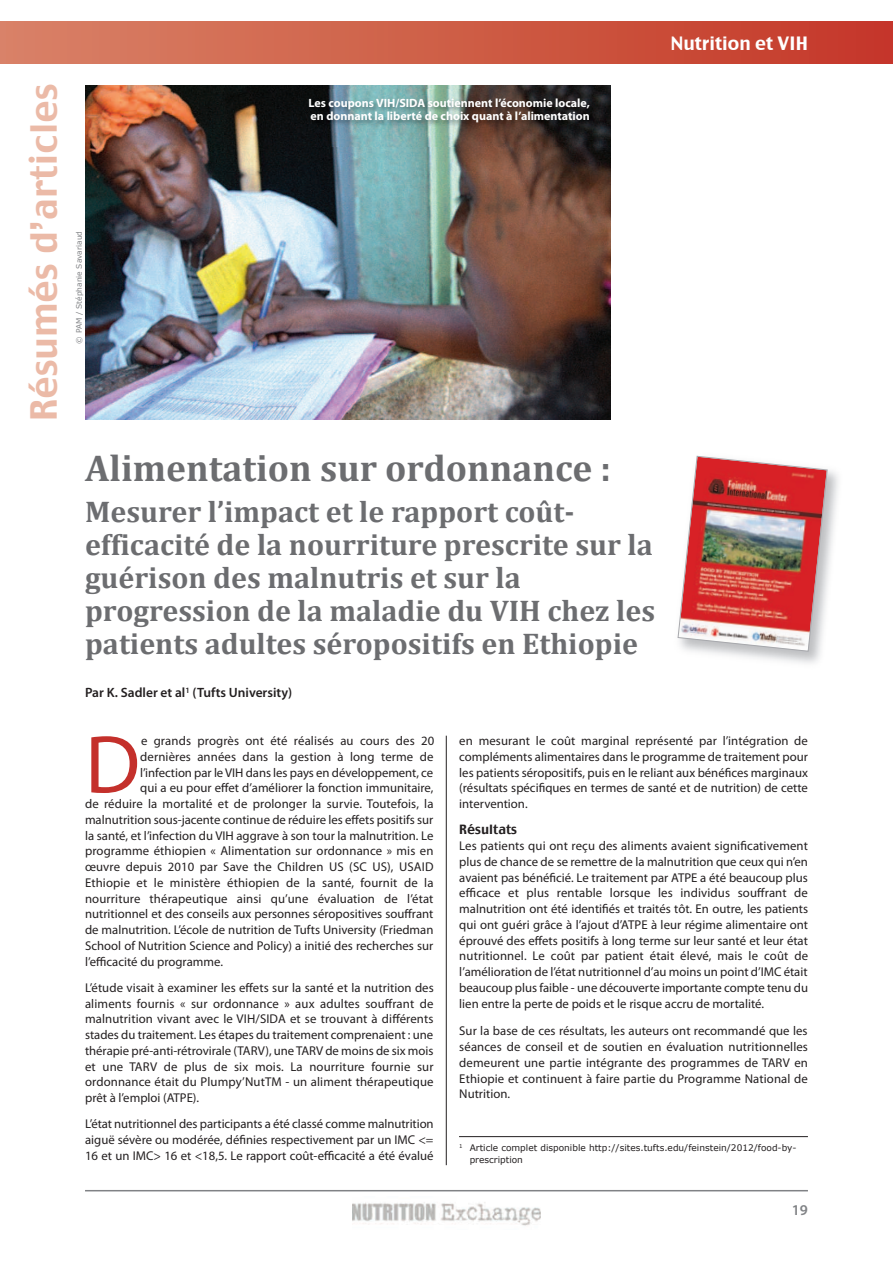
<style>
.page{position:relative;width:893px;height:1263px;background:#fff}
.page>*{position:absolute;margin:0;border:0;box-sizing:border-box;transform-origin:0 0}
.t1{font:82.8px "Myriad Pro";color:#c4302b}
.t2{font:700 37.5px "Cambria";color:#6c6d70}
.t3{font:36px "Charcoal";color:#ebbaa7}
.t4{font:700 30px/33px "Cambria";color:#6c6d70}
.t5{font:18px "Charcoal CY";color:#fff}
.t6{font:600 15px "Myriad Pro";color:#808285}
.t7{font:600 13.5px "Myriad Pro";color:#231f20}
.t8{font:12.75px/15.8px "Myriad Pro";color:#231f20;text-align:justify}
.t9{font:12.75px "Charcoal";color:#231f20}
.t10{font:700 12px/13.5px "Myriad Pro";color:#fff}
.t11{font:9px/12px "Verdana";color:#231f20}
.t12{font:7.5px "Verdana";color:#808285}
</style>
<div class="page">
<hr style="left:85px;top:1190px;width:723px;height:1px;background:#808285">
<img style="left:85px;top:85px;width:525px;height:335px">
<hr style="left:446px;top:736px;width:1px;height:429px;background:#231f20">
<hr style="left:459px;top:1136px;width:349px;height:1px;background:#231f20">
<img style="left:281px;top:89px;width:330px;height:57px">
<div style="left:0;top:21px;width:893px;height:43px;background:linear-gradient(to right,#d98366,#c43828)"></div>
<img style="left:352px;top:1202px;width:189px;height:24px">
<img style="left:677px;top:455px;width:151px;height:197px">
<h3 class="t3" style="left:21px;top:421px;width:338px;rotate:-90deg">Résumés d’articles</h3>
<p class="t12" style="left:74px;top:343px;width:114px;rotate:-90deg">© PAM / Stéphanie Savariaud</p>
<p class="t10" style="left:308px;top:97px;width:283px">Les coupons VIH/SIDA soutiennent l’économie locale, en donnant la liberté de choix quant à l’alimentation</p>
<h3 class="t5" style="left:671px;top:32px;width:139px">Nutrition et VIH</h3>
<h2 class="t2" style="left:85px;top:445px;width:527px">Alimentation sur ordonnance :</h2>
<h3 class="t4" style="left:85px;top:494px;width:572px">Mesurer l’impact et le rapport coût&shy;efficacité de la nourriture prescrite sur la guérison des malnutris et sur la progression de la maladie du VIH chez les patients adultes séropositifs en Ethiopie</h3>
<p class="t7" style="left:85px;top:688px;width:209px">Par K. Sadler et al<sup>1</sup> (Tufts University)</p>
<h1 class="t1" style="left:85px;top:734px;width:57px">D</h1>
<p class="t8" style="left:141px;top:734px;width:295px">e grands progrès ont été réalisés au cours des 20</p>
<p class="t8" style="left:140px;top:750px;width:295px">dernières années dans la gestion à long terme de</p>
<p class="t8" style="left:140px;top:766px;width:295px">l’infection par le VIH dans les pays en développement, ce</p>
<p class="t8" style="left:140px;top:781px;width:295px">qui a eu pour effet d’améliorer la fonction immunitaire,</p>
<p class="t8" style="left:85px;top:797px;width:350px">de réduire la mortalité et de prolonger la survie. Toutefois, la</p>
<p class="t8" style="left:85px;top:813px;width:350px">malnutrition sous-jacente continue de réduire les effets positifs sur</p>
<p class="t8" style="left:85px;top:828px;width:350px">la santé, et l’infection du VIH aggrave à son tour la malnutrition. Le</p>
<p class="t8" style="left:85px;top:844px;width:350px">programme éthiopien « Alimentation sur ordonnance » mis en</p>
<p class="t8" style="left:85px;top:860px;width:350px">œuvre depuis 2010 par Save the Children US (SC US), USAID</p>
<p class="t8" style="left:85px;top:876px;width:350px">Ethiopie et le ministère éthiopien de la santé, fournit de la</p>
<p class="t8" style="left:85px;top:891px;width:350px">nourriture thérapeutique ainsi qu’une évaluation de l’état</p>
<p class="t8" style="left:85px;top:907px;width:350px">nutritionnel et des conseils aux personnes séropositives souffrant</p>
<p class="t8" style="left:85px;top:923px;width:350px">de malnutrition. L’école de nutrition de Tufts University (Friedman</p>
<p class="t8" style="left:85px;top:939px;width:350px">School of Nutrition Science and Policy) a initié des recherches sur</p>
<p class="t8" style="left:85px;top:954px;width:139px">l’efficacité du programme.</p>
<p class="t8" style="left:85px;top:981px;width:350px">L’étude visait à examiner les effets sur la santé et la nutrition des aliments fournis « sur ordonnance » aux adultes souffrant de malnutrition vivant avec le VIH/SIDA et se trouvant à différents stades du traitement. Les étapes du traitement comprenaient : une thérapie pré-anti-rétrovirale (TARV), une TARV de moins de six mois et une TARV de plus de six mois. La nourriture fournie sur ordonnance était du Plumpy’NutTM - un aliment thérapeutique prêt à l’emploi (ATPE).</p>
<p class="t8" style="left:85px;top:1117px;width:350px">L’état nutritionnel des participants a été classé comme malnutrition aiguë sévère ou modérée, définies respectivement par un IMC &lt;= 16 et un IMC&gt; 16 et &lt;18,5. Le rapport coût-efficacité a été évalué</p>
<p class="t8" style="left:459px;top:734px;width:350px">en mesurant le coût marginal représenté par l’intégration de compléments alimentaires dans le programme de traitement pour les patients séropositifs, puis en le reliant aux bénéfices marginaux (résultats spécifiques en termes de santé et de nutrition) de cette intervention.</p>
<p class="t9" style="left:459px;top:822px;width:59px">Résultats</p>
<p class="t8" style="left:459px;top:839px;width:350px">Les patients qui ont reçu des aliments avaient significativement plus de chance de se remettre de la malnutrition que ceux qui n’en avaient pas bénéficié. Le traitement par ATPE a été beaucoup plus efficace et plus rentable lorsque les individus souffrant de malnutrition ont été identifiés et traités tôt. En outre, les patients qui ont guéri grâce à l’ajout d’ATPE à leur régime alimentaire ont éprouvé des effets positifs à long terme sur leur santé et leur état nutritionnel. Le coût par patient était élevé, mais le coût de l’amélioration de l’état nutritionnel d’au moins un point d’IMC était beaucoup plus faible - une découverte importante compte tenu du lien entre la perte de poids et le risque accru de mortalité.</p>
<p class="t8" style="left:459px;top:1024px;width:350px">Sur la base de ces résultats, les auteurs ont recommandé que les séances de conseil et de soutien en évaluation nutritionnelles demeurent une partie intégrante des programmes de TARV en Ethiopie et continuent à faire partie du Programme National de Nutrition.</p>
<p class="t11" style="left:470px;top:1141px;width:328px;text-indent:-11px"><sup>1</sup> Article complet disponible http://sites.tufts.edu/feinstein/2012/food-by&shy;prescription</p>
<p class="t6" style="left:792px;top:1204px;width:18px">19</p>
</div>
